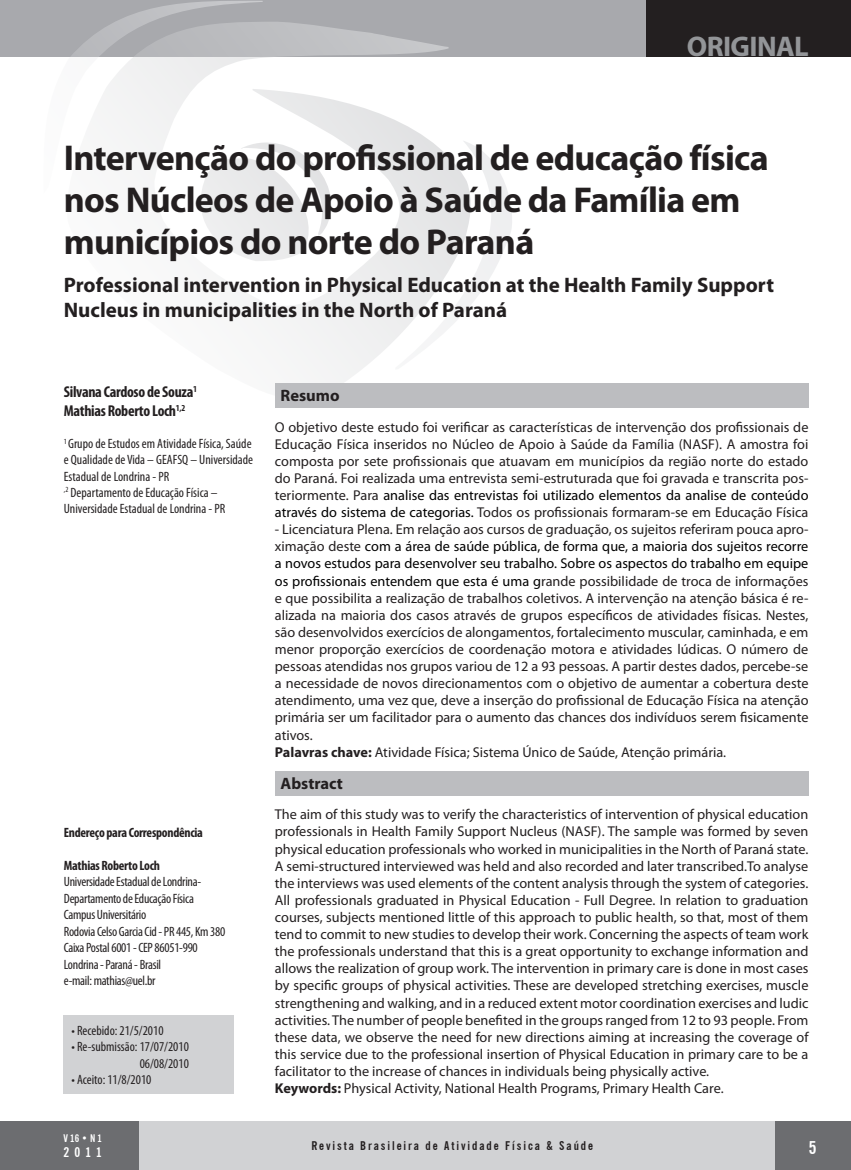
<style>
.page{position:relative;width:851px;height:1170px;background:#fff}
.page>*{position:absolute;margin:0;border:0;box-sizing:border-box;transform-origin:0 0}
.TITULAO{font:700 36px/42px "Myriad Pro";letter-spacing:-.02em;color:#231f20}
.AUTORES{font:700 28.5px "Myriad Pro";letter-spacing:-.02em;color:#939598}
.TIT_INGLES{font:700 21px/25.2px "Myriad Pro";color:#231f20}
.t1{font:700 condensed 18px "News Gothic BT";color:#fff}
.t2{font:700 16.5px "Myriad Pro";color:#231f20}
.AUTORES-2{font:700 condensed 15.75px "Myriad Pro";letter-spacing:-.02em;color:#231f20}
.RESUMO{font:14.25px/17.1px "Myriad Pro";color:#231f20;text-align:justify}
.ABSTRACT{font:14.25px/17.1px "Myriad Pro";color:#231f20;text-align:justify}
.CONTATO{font:condensed 13.5px "Myriad Pro";letter-spacing:-.02em;color:#231f20}
.INSTITUICOES{font:condensed 13.5px/16.2px "Myriad Pro";color:#231f20;text-align:justify}
.DATAS{font:condensed 13.5px "Myriad Pro";color:#231f20}
.CONTATO-2{font:700 condensed 13.5px "Myriad Pro";letter-spacing:-.02em;color:#231f20}
.t3{font:700 condensed 13.5px "News Gothic BT";color:#fff}
.t4{font:700 condensed 12px "News Gothic BT";letter-spacing:.16em;color:#231f20}
.t5{font:700 condensed 10.5px "News Gothic BT";color:#fff}
.s1{color:#000}
.s2{font-weight:700}
</style>
<div class="page">
<div style="left:746px;top:1121px;width:104px;height:48px;background:#6c6d70"></div>
<div style="left:1px;top:1121px;width:139px;height:48px;background:#6c6d70"></div>
<div style="left:139px;top:1121px;width:636px;height:48px;background:#d1d2d4"></div>
<div style="left:0;top:0;width:689px;height:57px;background:#a8a9ad"></div>
<div style="left:646px;top:0;width:204px;height:57px;background:#231f20"></div>
<svg style="left:250px;top:22px;width:199px;height:361px"></svg>
<svg style="left:395px;top:140px;width:117px;height:230px"></svg>
<svg style="left:201px;top:124px;width:147px;height:137px"></svg>
<svg style="left:71px;top:1px;width:192px;height:193px"></svg>
<div style="left:275px;top:383px;width:533px;height:24px;background:#bcbdc0"></div>
<div style="left:275px;top:771px;width:533px;height:24px;background:#bcbdc0"></div>
<div style="left:64px;top:1014px;width:170px;height:79px;background:#d1d2d4"></div>
<p class="AUTORES" style="left:686px;top:28px;width:123px">ORIGINAL</p>
<p class="TITULAO" style="left:64px;top:136px;width:706px">Intervenção do profissional de educação física nos Núcleos de Apoio à Saúde da Família em municípios do norte do Paraná</p>
<p class="TIT_INGLES" style="left:64px;top:272px;width:711px">Professional intervention in Physical Education at the Health Family Support<br>Nucleus in municipalities in the North of Paraná</p>
<p class="AUTORES-2" style="left:64px;top:381px;width:135px">Silvana Cardoso de Souza<sup>1</sup></p>
<p class="AUTORES-2" style="left:64px;top:400px;width:123px">Mathias Roberto Loch<sup>1,2</sup></p>
<p class="INSTITUICOES" style="left:64px;top:435px;width:191px"><sup>1</sup> Grupo de Estudos em Atividade Física, Saúde e Qualidade de Vida – GEAFSQ – Universidade Estadual de Londrina - PR</p>
<p class="INSTITUICOES" style="left:64px;top:484px;width:163px"><sup>,2</sup> Departamento de Educação Física –<br>Universidade Estadual de Londrina - PR</p>
<p class="CONTATO-2" style="left:64px;top:823px;width:141px">Endereço para Correspondência</p>
<p class="CONTATO-2" style="left:64px;top:856px;width:98px">Mathias Roberto Loch</p>
<p class="CONTATO" style="left:64px;top:873px;width:139px">Universidade Estadual de Londrina-</p>
<p class="CONTATO" style="left:64px;top:889px;width:132px">Departamento de Educação Física</p>
<p class="CONTATO" style="left:64px;top:906px;width:84px">Campus Universitário</p>
<p class="CONTATO" style="left:64px;top:922px;width:163px">Rodovia Celso Garcia Cid - PR 445, Km 380</p>
<p class="CONTATO" style="left:64px;top:939px;width:135px">Caixa Postal 6001 - CEP 86051-990</p>
<p class="CONTATO" style="left:64px;top:955px;width:99px">Londrina - Paraná - Brasil</p>
<p class="CONTATO" style="left:64px;top:972px;width:93px">e-mail: mathias@uel.br</p>
<p class="DATAS" style="left:71px;top:1022px;width:94px">• Recebido: 21/5/2010</p>
<p class="DATAS" style="left:71px;top:1038px;width:119px">• Re-submissão: 17/07/2010</p>
<p class="DATAS" style="left:140px;top:1054px;width:51px">06/08/2010</p>
<p class="DATAS" style="left:71px;top:1071px;width:81px">• Aceito: 11/8/2010</p>
<p class="t5" style="left:63px;top:1131px;width:40px">V 16 • N 1</p>
<p class="t3" style="left:63px;top:1143px;width:40px">2011</p>
<p class="t2" style="left:280px;top:385px;width:60px">Resumo</p>
<p class="RESUMO" style="left:275px;top:418px;width:535px">O objetivo deste estudo foi verificar as características de intervenção dos profissionais de Educação Física inseridos no Núcleo de Apoio à Saúde da Família (NASF). A amostra foi composta por sete profissionais que atuavam em municípios da região norte do estado do Paraná. Foi realizada uma entrevista semi-estruturada que foi gravada e transcrita pos&shy;teriormente. Para <span class="s1">analise das entrevistas foi utilizado elementos da analise de conteúdo através do sistema de categorias.</span> Todos os profissionais formaram-se em Educação Física</p>
<p class="RESUMO" style="left:275px;top:520px;width:535px">- Licenciatura Plena. Em relação aos cursos de graduação, os sujeitos referiram pouca apro&shy;ximação deste <span class="s1">com a área de saúde pública, de forma que, a maioria dos sujeitos recorre a novos estudos para desenvolver seu trabalho. Sobre os aspectos do trabalho em equipe os profissionais entendem que esta é uma g</span>rande possibilidade de troca de informações e que possibilita a realização de trabalhos coletivos. A intervenção na atenção básica é re&shy;alizada na maioria dos casos através de grupos específicos de atividades físicas. Nestes, são desenvolvidos exercícios de alongamentos, fortalecimento muscular, caminhada, e em menor proporção exercícios de coordenação motora e atividades lúdicas. O número de pessoas atendidas nos grupos variou de 12 a 93 pessoas. A partir destes dados, percebe-se a necessidade de novos direcionamentos com o objetivo de aumentar a cobertura deste atendimento, uma vez que, deve a inserção do profissional de Educação Física na atenção primária ser um facilitador para o aumento das chances dos indivíduos serem fisicamente ativos.</p>
<p class="RESUMO" style="left:275px;top:743px;width:453px"><span class="s2">Palavras chave:</span> Atividade Física; Sistema Único de Saúde, Atenção primária.</p>
<p class="t2" style="left:280px;top:773px;width:64px">Abstract</p>
<p class="ABSTRACT" style="left:275px;top:805px;width:535px">The aim of this study was to verify the characteristics of intervention of physical education professionals in Health Family Support Nucleus (NASF). The sample was formed by seven physical education professionals who worked in municipalities in the North of Paraná state.<br>A semi-structured interviewed was held and also recorded and later transcribed.To analyse the interviews was used elements of the content analysis through the system of categories.<br>All professionals graduated in Physical Education - Full Degree. In relation to graduation courses, subjects mentioned little of this approach to public health, so that, most of them tend to commit to new studies to develop their work. Concerning the aspects of team work the professionals understand that this is a great opportunity to exchange information and allows the realization of group work. The intervention in primary care is done in most cases by specific groups of physical activities. These are developed stretching exercises, muscle strengthening and walking, and in a reduced extent motor coordination exercises and ludic activities. The number of people benefited in the groups ranged from 12 to 93 people. From these data, we observe the need for new directions aiming at increasing the coverage of this service due to the professional insertion of Physical Education in primary care to be a facilitator to the increase of chances in individuals being physically active.</p>
<p class="ABSTRACT" style="left:275px;top:1079px;width:450px"><span class="s2">Keywords:</span> Physical Activity, National Health Programs, Primary Health Care.</p>
<p class="t4" style="left:311px;top:1138px;width:283px">Revista Brasileira de Atividade Física &amp; Saúde</p>
<p class="t1" style="left:808px;top:1136px;width:9px">5</p>
</div>
